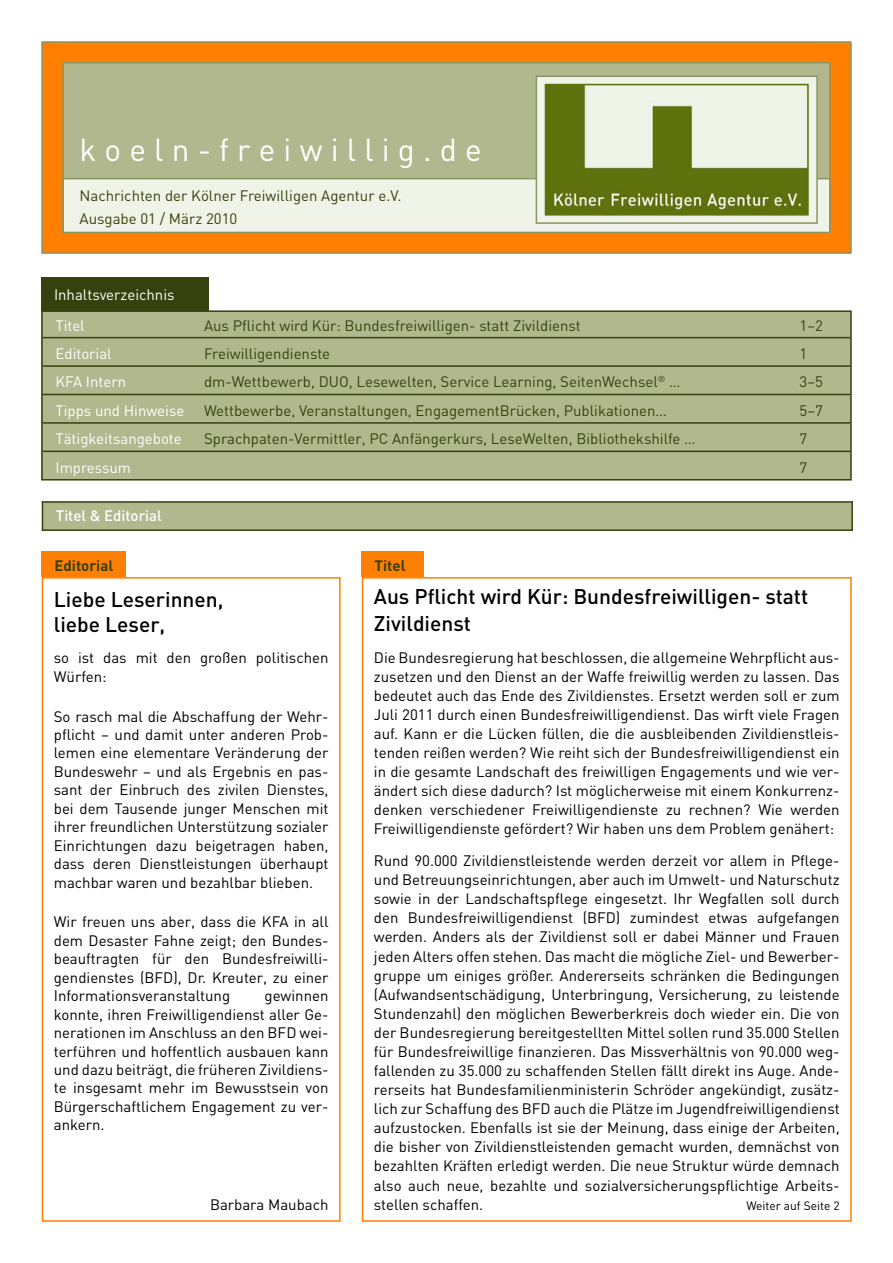
<style>
.page{position:relative;width:893px;height:1263px;background:#fff}
.page>*{position:absolute;margin:0;border:0;box-sizing:border-box;transform-origin:0 0}
.t1{font:31.5px "DIN";color:#fff}
.t2{font:500 21px/25.7px "DIN";color:#000}
.t3{font:15px/19px "DIN";color:#000;text-align:justify}
.t4{font:15px/22.5px "DIN";color:#35420d}
.t5{font:15px/30.5px "DIN";color:#fff}
.t6{font:500 15px "DIN";color:#fff}
.t7{font:700 15px "DIN";color:#35420d}
.t8{font:12px "DIN";color:#000}
</style>
<div class="page">
<div style="left:41px;top:277px;width:167px;height:33px;background:#35420d"></div>
<div style="left:42px;top:311px;width:809px;height:169px;background:#b1b88e"></div>
<hr style="left:43px;top:337px;width:807px;height:1px;background:#35420d">
<hr style="left:43px;top:365px;width:807px;height:2px;background:#35420d">
<hr style="left:43px;top:394px;width:807px;height:1px;background:#35420d">
<hr style="left:43px;top:422px;width:807px;height:2px;background:#35420d">
<hr style="left:43px;top:451px;width:807px;height:1px;background:#35420d">
<div style="left:41px;top:310px;width:811px;height:170px;border:2px solid #35420d"></div>
<div style="left:42px;top:502px;width:810px;height:28px;background:#b1b88e"></div>
<div style="left:42px;top:501px;width:811px;height:30px;border:2px solid #35420d"></div>
<div style="left:42px;top:552px;width:84px;height:25px;background:#ff7f02"></div>
<div style="left:42px;top:577px;width:299px;height:645px;border:2px solid #ff7f02"></div>
<div style="left:362px;top:552px;width:62px;height:25px;background:#ff7f02"></div>
<div style="left:362px;top:577px;width:490px;height:645px;border:2px solid #ff7f02"></div>
<div style="left:42px;top:42px;width:809px;height:211px;background:#ff7f02"></div>
<div style="left:41px;top:41px;width:811px;height:213px;border:2px solid #8c9662"></div>
<div style="left:63px;top:63px;width:767px;height:169px;background:#b1b88e"></div>
<div style="left:62px;top:62px;width:768px;height:171px;border:2px solid #8c9662"></div>
<div style="left:63px;top:179px;width:767px;height:53px;background:#f0f3e8"></div>
<div style="left:62px;top:178px;width:768px;height:55px;border:2px solid #8c9662"></div>
<div style="left:536px;top:76px;width:282px;height:148px;background:#f0f3e8;border:2px solid #8c9662"></div>
<img style="left:548px;top:87px;width:258px;height:126px">
<div style="left:545px;top:84px;width:264px;height:132px;border:2px solid #5f710d"></div>
<h1 class="t1" style="left:80px;top:130px;width:404px">k o e l n - f r e i w i l l i g . d e</h1>
<p class="t4" style="left:80px;top:184px;width:323px">Nachrichten der Kölner Freiwilligen Agentur e.V.<br>Ausgabe 01 / März 2010</p>
<p class="t5" style="left:54px;top:279px;width:122px">Inhaltsverzeichnis<br>Titel</p>
<p class="t4" style="left:204px;top:314px;width:378px">Aus Pflicht wird Kür: Bundesfreiwilligen- statt Zivildienst</p>
<p class="t4" style="left:800px;top:314px;width:25px">1–2</p>
<p class="t5" style="left:56px;top:338px;width:58px">Editorial</p>
<p class="t4" style="left:204px;top:342px;width:128px">Freiwilligendienste</p>
<p class="t4" style="left:800px;top:342px;width:9px">1</p>
<p class="t5" style="left:56px;top:366px;width:72px">KFA Intern</p>
<p class="t4" style="left:204px;top:370px;width:478px">dm-Wettbewerb, DUO, Lesewelten, Service Learning, SeitenWechsel<sup>®</sup> …</p>
<p class="t4" style="left:799px;top:370px;width:25px">3–5</p>
<p class="t5" style="left:55px;top:395px;width:130px">Tipps und Hinweise</p>
<p class="t4" style="left:204px;top:399px;width:464px">Wettbewerbe, Veranstaltungen, EngagementBrücken, Publikationen…</p>
<p class="t4" style="left:799px;top:399px;width:25px">5–7</p>
<p class="t5" style="left:55px;top:423px;width:128px">Tätigkeitsangebote</p>
<p class="t4" style="left:204px;top:427px;width:493px">Sprachpaten-Vermittler, PC Anfängerkurs, LeseWelten, Bibliothekshilfe …</p>
<p class="t4" style="left:799px;top:427px;width:9px">7</p>
<p class="t5" style="left:55px;top:452px;width:77px">Impressum</p>
<p class="t4" style="left:799px;top:456px;width:9px">7</p>
<p class="t6" style="left:56px;top:506px;width:107px">Titel &amp; Editorial</p>
<p class="t7" style="left:54px;top:555px;width:60px">Editorial</p>
<h2 class="t2" style="left:54px;top:585px;width:171px">Liebe Leserinnen, liebe Leser,</h2>
<p class="t3" style="left:54px;top:648px;width:276px;line-height:18.5px">so ist das mit den großen politischen<br>Würfen:</p>
<p class="t3" style="left:54px;top:707px;width:276px;line-height:18.5px">So rasch mal die Abschaffung der Wehr&shy;pflicht – und damit unter anderen Prob&shy;lemen eine elementare Veränderung der Bundeswehr – und als Ergebnis en pas&shy;sant der Einbruch des zivilen Dienstes, bei dem Tausende junger Menschen mit ihrer freundlichen Unterstützung sozialer Einrichtungen dazu beigetragen haben, dass deren Dienstleistungen überhaupt machbar waren und bezahlbar blieben.</p>
<p class="t3" style="left:54px;top:912px;width:276px;line-height:18.5px">Wir freuen uns aber, dass die KFA in all dem Desaster Fahne zeigt; den Bundes&shy;beauftragten für den Bundesfreiwilli&shy;gendienstes (BFD), Dr. Kreuter, zu einer Informationsveranstaltung</p>
<p class="t7" style="left:375px;top:555px;width:33px">Titel</p>
<h2 class="t2" style="left:374px;top:583px;width:436px;line-height:26.2px">Aus Pflicht wird Kür: Bundesfreiwilligen- statt<br>Zivildienst</h2>
<p class="t3" style="left:374px;top:647px;width:467px">Die Bundesregierung hat beschlossen, die allgemeine Wehrpflicht aus&shy;zusetzen und den Dienst an der Waffe freiwillig werden zu lassen. Das bedeutet auch das Ende des Zivildienstes. Ersetzt werden soll er zum Juli 2011 durch einen Bundesfreiwilligendienst. Das wirft viele Fragen auf. Kann er die Lücken füllen, die die ausbleibenden Zivildienstleis&shy;tenden reißen werden? Wie reiht sich der Bundesfreiwilligendienst ein in die gesamte Landschaft des freiwilligen Engagements und wie ver&shy;ändert sich diese dadurch? Ist möglicherweise mit einem Konkurrenz&shy;denken verschiedener Freiwilligendienste zu rechnen? Wie werden Freiwilligendienste gefördert? Wir haben uns dem Problem genähert:</p>
<p class="t3" style="left:374px;top:851px;width:467px">Rund 90.000 Zivildienstleistende werden derzeit vor allem in Pflege&shy;und Betreuungseinrichtungen, aber auch im Umwelt- und Naturschutz sowie in der Landschaftspflege eingesetzt. Ihr Wegfallen soll durch den Bundesfreiwilligendienst (BFD) zumindest etwas aufgefangen werden. Anders als der Zivildienst soll er dabei Männer und Frauen jeden Alters offen stehen. Das macht die mögliche Ziel- und Bewerber&shy;gruppe um einiges größer. Andererseits schränken die Bedingungen (Aufwandsentschädigung, Unterbringung, Versicherung, zu leistende Stundenzahl) den möglichen Bewerberkreis doch wieder ein. Die von der Bundesregierung bereitgestellten Mittel sollen rund 35.000 Stellen für Bundesfreiwillige finanzieren. Das Missverhältnis von 90.000 weg&shy;fallenden zu 35.000 zu schaffenden Stellen fällt direkt ins Auge. Ande&shy;rerseits hat Bundesfamilienministerin Schröder angekündigt, zusätz&shy;lich zur Schaffung des BFD auch die Plätze im Jugendfreiwilligendienst aufzustocken. Ebenfalls ist sie der Meinung, dass einige der Arbeiten, die bisher von Zivildienstleistenden gemacht wurden, demnächst von bezahlten Kräften erledigt werden. Die neue Struktur würde demnach also auch neue, bezahlte und sozialversicherungspflichtige Arbeits&shy;stellen schaffen.</p>
<p class="t3" style="left:54px;top:986px;width:276px;line-height:18.5px;text-indent:211px">gewinnen konnte, ihren Freiwilligendienst aller Ge&shy;nerationen im Anschluss an den BFD wei&shy;terführen und hoffentlich ausbauen kann und dazu beiträgt, die früheren Zivildiens&shy;te insgesamt mehr im Bewusstsein von Bürgerschaftlichem Engagement zu ver&shy;ankern.</p>
<p class="t3" style="left:210px;top:1194px;width:120px">Barbara Maubach</p>
<p class="t8" style="left:746px;top:1198px;width:95px">Weiter auf Seite 2</p>
</div>
